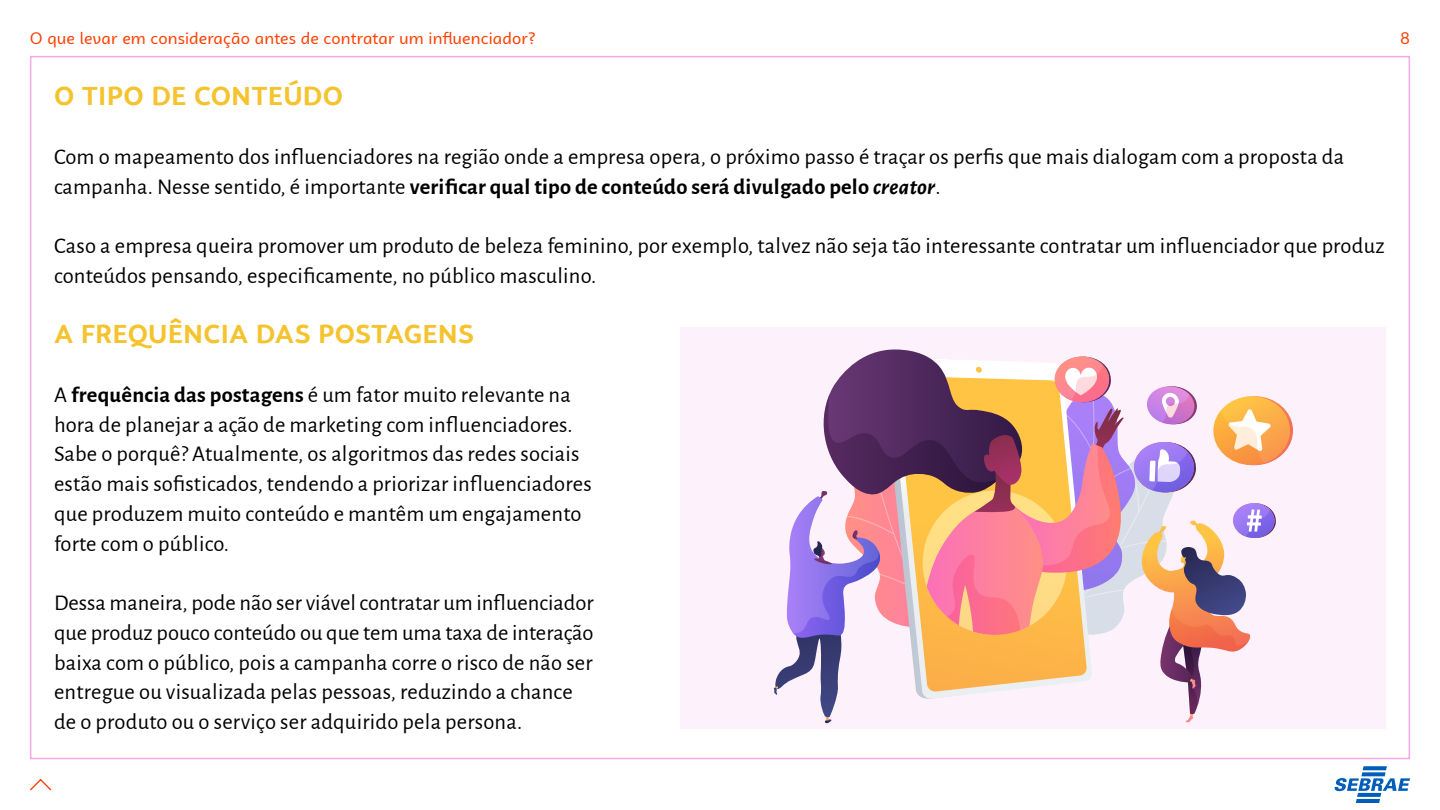
<style>
.page{position:relative;width:1440px;height:810px;background:#fff}
.page>*{position:absolute;margin:0;border:0;box-sizing:border-box;transform-origin:0 0}
.t1{font:700 26.25px "Campuni";letter-spacing:.01em;color:#f5c32e}
.t2{font:22.5px/29.7px "Alegreya Sans";letter-spacing:.01em;color:#000}
.t3{font:16.5px "Campuni";letter-spacing:.01em;color:#ff3f00}
.s1{font-weight:700}
.s2{font-weight:700;font-style:italic}
</style>
<div class="page">
<svg style="left:30px;top:778px;width:22px;height:13px"></svg>
<svg style="left:1335px;top:766px;width:75px;height:37px"></svg>
<div style="left:681px;top:328px;width:705px;height:401px;background:#fdf2fb"></div>
<svg style="left:774px;top:350px;width:519px;height:373px"></svg>
<p class="t3" style="left:30px;top:28px;width:507px">O que levar em consideração antes de contratar um influenciador?</p>
<p class="t3" style="left:1400px;top:28px;width:11px">8</p>
<h3 class="t1" style="left:54px;top:79px;width:291px">O TIPO DE CONTEÚDO</h3>
<p class="t2" style="left:54px;top:141px;width:1292px">Com o mapeamento dos influenciadores na região onde a empresa opera, o próximo passo é traçar os perfis que mais dialogam com a proposta da campanha. Nesse sentido, é importante <span class="s1">verificar qual tipo de conteúdo será divulgado pelo</span> <span class="s2">creator</span>.</p>
<p class="t2" style="left:54px;top:230px;width:1332px">Caso a empresa queira promover um produto de beleza feminino, por exemplo, talvez não seja tão interessante contratar um influenciador que produz conteúdos pensando, especificamente, no público masculino.</p>
<h3 class="t1" style="left:54px;top:317px;width:421px">A FREQUÊNCIA DAS POSTAGENS</h3>
<p class="t2" style="left:54px;top:379px;width:539px">A <span class="s1">frequência das postagens</span> é um fator muito relevante na hora de planejar a ação de marketing com influenciadores.<br>Sabe o porquê? Atualmente, os algoritmos das redes sociais estão mais sofisticados, tendendo a priorizar influenciadores que produzem muito conteúdo e mantêm um engajamento forte com o público.</p>
<p class="t2" style="left:54px;top:587px;width:541px">Dessa maneira, pode não ser viável contratar um influenciador que produz pouco conteúdo ou que tem uma taxa de interação baixa com o público, pois a campanha corre o risco de não ser entregue ou visualizada pelas pessoas, reduzindo a chance de o produto ou o serviço ser adquirido pela persona.</p>
</div>
